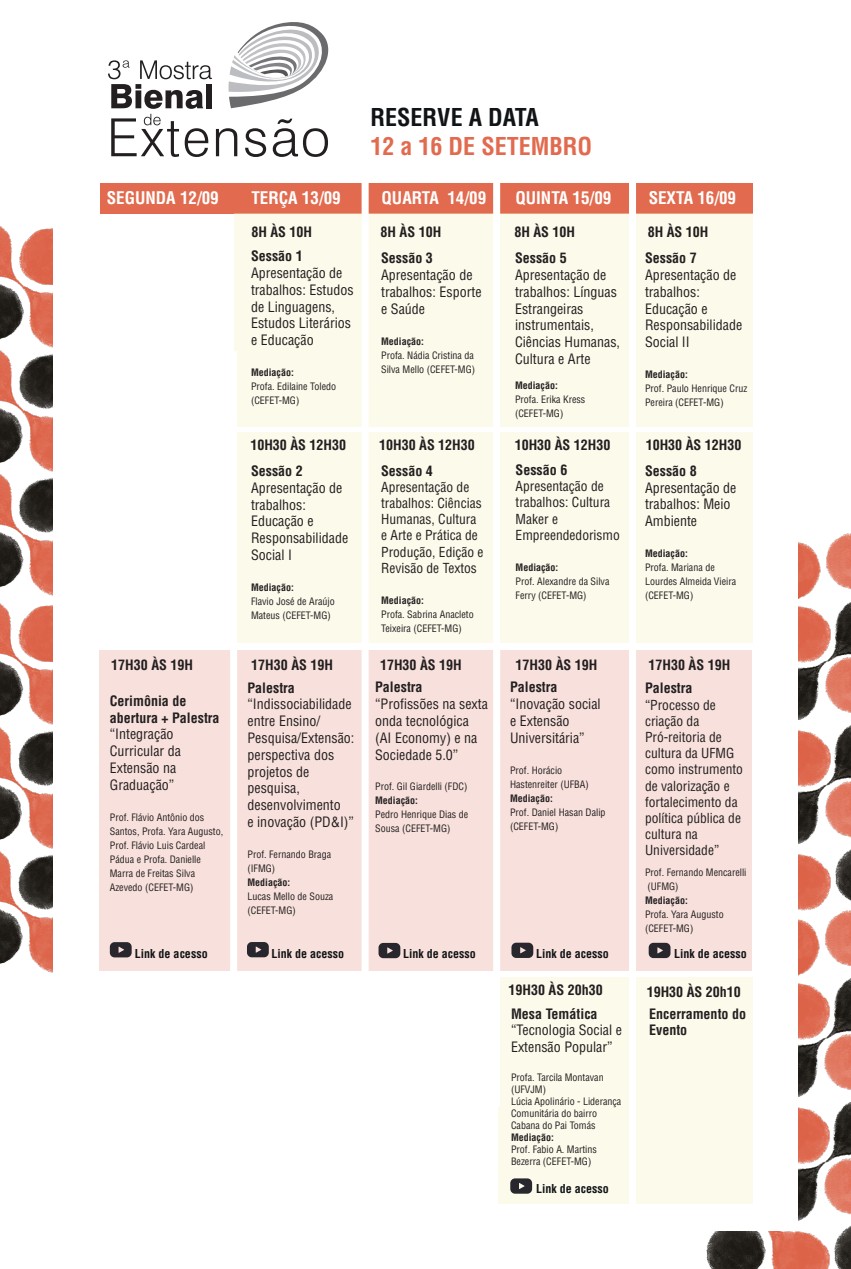
<style>
.page{position:relative;width:851px;height:1269px;background:#fff}
.page>*{position:absolute;margin:0;border:0;box-sizing:border-box;transform-origin:0 0}
.t1{font:700 condensed 24px "Helvetica LT Std";color:#e26b4f}
.t2{font:700 condensed 24px "Helvetica LT Std";color:#111416}
.t3{font:700 condensed 17px "Helvetica LT Std";color:#fff}
.t4{font:condensed 14px/16.8px "Helvetica LT Std";color:#231f20}
.t5{font:700 condensed 14px/16.8px "Helvetica LT Std";color:#231f20}
.t6{font:condensed 13.5px/16.2px "Helvetica LT Std";color:#231f20}
.t7{font:700 condensed 12px "Helvetica LT Std";color:#111416}
.t8{font:condensed 10px/14px "Helvetica LT Std";color:#231f20}
.t9{font:700 condensed 10px "Helvetica LT Std";color:#231f20}
</style>
<div class="page">
<img style="left:1px;top:624px;width:52px;height:349px">
<img style="left:1px;top:226px;width:52px;height:398px">
<img style="left:706px;top:938px;width:144px;height:330px">
<img style="left:798px;top:533px;width:52px;height:405px">
<div style="left:53px;top:166px;width:744px;height:1064px;background:#fff"></div>
<div style="left:99px;top:650px;width:653px;height:319px;background:#f8e1dc"></div>
<div style="left:100px;top:183px;width:652px;height:30px;background:#e26b4f"></div>
<div style="left:234px;top:213px;width:518px;height:213px;background:#fbfaeb"></div>
<div style="left:233px;top:432px;width:519px;height:210px;background:#fbfaeb"></div>
<div style="left:498px;top:977px;width:254px;height:226px;background:#fbfaeb"></div>
<svg style="left:108px;top:22px;width:221px;height:135px"></svg>
<div style="left:230px;top:351px;width:7px;height:767px;background:#fff"></div>
<div style="left:493px;top:179px;width:7px;height:927px;background:#fff"></div>
<div style="left:361px;top:170px;width:7px;height:927px;background:#fff"></div>
<div style="left:629px;top:158px;width:7px;height:1060px;background:#fff"></div>
<hr style="left:0;top:94px;width:1px;height:935px;background:#575a5b">
<hr style="left:850px;top:326px;width:1px;height:942px;background:#575a5b">
<hr style="left:632px;top:1268px;width:218px;height:1px;background:#575a5b">
<svg style="left:110px;top:942px;width:22px;height:15px"></svg>
<svg style="left:247px;top:942px;width:22px;height:15px"></svg>
<svg style="left:378px;top:942px;width:22px;height:16px"></svg>
<svg style="left:511px;top:942px;width:22px;height:15px"></svg>
<svg style="left:648px;top:942px;width:22px;height:15px"></svg>
<svg style="left:510px;top:1178px;width:22px;height:15px"></svg>
<h2 class="t3" style="left:107px;top:187px;width:113px">SEGUNDA 12/09</h2>
<h1 class="t2" style="left:370px;top:102px;width:170px">RESERVE A DATA</h1>
<h1 class="t1" style="left:370px;top:131px;width:223px">12 a 16 DE SETEMBRO</h1>
<h2 class="t3" style="left:251px;top:187px;width:91px">TERÇA 13/09</h2>
<h2 class="t3" style="left:381px;top:187px;width:106px">QUARTA 14/09</h2>
<h2 class="t3" style="left:515px;top:187px;width:97px">QUINTA 15/09</h2>
<h2 class="t3" style="left:648px;top:187px;width:89px">SEXTA 16/09</h2>
<h3 class="t5" style="left:251px;top:224px;width:62px">8H ÀS 10H</h3>
<h3 class="t5" style="left:380px;top:224px;width:62px">8H ÀS 10H</h3>
<h3 class="t5" style="left:514px;top:224px;width:62px">8H ÀS 10H</h3>
<h3 class="t5" style="left:647px;top:224px;width:62px">8H ÀS 10H</h3>
<h3 class="t5" style="left:251px;top:247px;width:53px">Sessão 1</h3>
<h3 class="t4" style="left:251px;top:264px;width:104px">Apresentação de trabalhos: Estudos de Linguagens,<br>Estudos Literários e Educação</h3>
<p class="t9" style="left:251px;top:366px;width:44px">Mediação:</p>
<p class="t8" style="left:251px;top:379px;width:87px">Profa. Edilaine Toledo (CEFET-MG)</p>
<h3 class="t5" style="left:381px;top:249px;width:53px">Sessão 3</h3>
<h3 class="t4" style="left:381px;top:266px;width:102px">Apresentação de trabalhos: Esporte e Saúde</h3>
<p class="t9" style="left:381px;top:334px;width:44px">Mediação:</p>
<p class="t8" style="left:381px;top:348px;width:95px">Profa. Nádia Cristina da<br>Silva Mello (CEFET-MG)</p>
<h3 class="t5" style="left:515px;top:249px;width:53px">Sessão 5</h3>
<h3 class="t4" style="left:515px;top:266px;width:106px">Apresentação de trabalhos: Línguas<br>Estrangeiras instrumentais,<br>Ciências Humanas,<br>Cultura e Arte</h3>
<p class="t9" style="left:515px;top:379px;width:44px">Mediação:</p>
<p class="t8" style="left:515px;top:392px;width:72px">Profa. Erika Kress (CEFET-MG)</p>
<h3 class="t5" style="left:645px;top:249px;width:53px">Sessão 7</h3>
<h3 class="t4" style="left:645px;top:266px;width:99px">Apresentação de trabalhos:<br>Educação e<br>Responsabilidade<br>Social II</h3>
<p class="t9" style="left:645px;top:368px;width:44px">Mediação:</p>
<p class="t8" style="left:645px;top:381px;width:104px">Prof. Paulo Henrique Cruz<br>Pereira (CEFET-MG)</p>
<h3 class="t5" style="left:250px;top:436px;width:97px">10H30 ÀS 12H30</h3>
<h3 class="t5" style="left:379px;top:436px;width:97px">10H30 ÀS 12H30</h3>
<h3 class="t5" style="left:514px;top:436px;width:97px">10H30 ÀS 12H30</h3>
<h3 class="t5" style="left:645px;top:436px;width:97px">10H30 ÀS 12H30</h3>
<h3 class="t5" style="left:251px;top:462px;width:53px">Sessão 2</h3>
<h3 class="t4" style="left:251px;top:479px;width:99px">Apresentação de trabalhos:<br>Educação e<br>Responsabilidade<br>Social I</h3>
<p class="t9" style="left:251px;top:580px;width:44px">Mediação:</p>
<p class="t8" style="left:251px;top:594px;width:85px">Flavio José de Araújo<br>Mateus (CEFET-MG)</p>
<h3 class="t5" style="left:381px;top:462px;width:53px">Sessão 4</h3>
<h3 class="t6" style="left:381px;top:478px;width:104px">Apresentação de trabalhos: Ciências<br>Humanas, Cultura e Arte e Prática de<br>Produção, Edição e<br>Revisão de Textos</h3>
<p class="t9" style="left:381px;top:593px;width:44px">Mediação:</p>
<p class="t8" style="left:381px;top:607px;width:94px">Profa. Sabrina Anacleto<br>Teixeira (CEFET-MG)</p>
<h3 class="t5" style="left:515px;top:461px;width:53px">Sessão 6</h3>
<h3 class="t6" style="left:515px;top:478px;width:106px">Apresentação de trabalhos: Cultura<br>Maker e<br>Empreendedorismo</h3>
<p class="t9" style="left:515px;top:560px;width:44px">Mediação:</p>
<p class="t8" style="left:515px;top:574px;width:95px">Prof. Alexandre da Silva<br>Ferry (CEFET-MG)</p>
<h3 class="t5" style="left:645px;top:462px;width:53px">Sessão 8</h3>
<h3 class="t4" style="left:645px;top:479px;width:93px">Apresentação de trabalhos: Meio<br>Ambiente</h3>
<p class="t9" style="left:645px;top:547px;width:44px">Mediação:</p>
<p class="t8" style="left:645px;top:560px;width:93px">Profa. Mariana de<br>Lourdes Almeida Vieira (CEFET-MG)</p>
<h3 class="t5" style="left:111px;top:656px;width:83px">17H30 ÀS 19H</h3>
<h3 class="t5" style="left:251px;top:656px;width:83px">17H30 ÀS 19H</h3>
<h3 class="t5" style="left:380px;top:656px;width:83px">17H30 ÀS 19H</h3>
<h3 class="t5" style="left:515px;top:656px;width:83px">17H30 ÀS 19H</h3>
<h3 class="t5" style="left:648px;top:656px;width:83px">17H30 ÀS 19H</h3>
<h3 class="t5" style="left:110px;top:692px;width:111px">Cerimônia de abertura + Palestra</h3>
<h3 class="t4" style="left:110px;top:725px;width:73px">“Integração<br>Curricular da<br>Extensão na<br>Graduação”</h3>
<p class="t8" style="left:110px;top:809px;width:115px">Prof. Flávio Antônio dos<br>Santos, Profa. Yara Augusto,<br>Prof. Flávio Luis Cardeal<br>Pádua e Profa. Danielle<br>Marra de Freitas Silva<br>Azevedo (CEFET-MG)</p>
<h3 class="t5" style="left:247px;top:679px;width:49px">Palestra</h3>
<h3 class="t4" style="left:247px;top:695px;width:108px">“Indissociabilidade entre Ensino/<br>Pesquisa/Extensão: perspectiva dos projetos de pesquisa, desenvolvimento<br>e inovação (PD&amp;I)”</h3>
<p class="t8" style="left:247px;top:847px;width:85px">Prof. Fernando Braga (IFMG)</p>
<p class="t9" style="left:247px;top:875px;width:44px">Mediação:</p>
<p class="t8" style="left:247px;top:889px;width:87px">Lucas Mello de Souza (CEFET-MG)</p>
<h3 class="t5" style="left:375px;top:678px;width:49px">Palestra</h3>
<h3 class="t4" style="left:375px;top:695px;width:114px">“Profissões na sexta onda tecnológica (AI Economy) e na<br>Sociedade 5.0”</h3>
<p class="t8" style="left:375px;top:779px;width:94px">Prof. Gil Giardelli (FDC)</p>
<p class="t9" style="left:375px;top:794px;width:44px">Mediação:</p>
<p class="t8" style="left:375px;top:807px;width:95px">Pedro Henrique Dias de<br>Sousa (CEFET-MG)</p>
<h3 class="t5" style="left:510px;top:678px;width:49px">Palestra</h3>
<h3 class="t4" style="left:510px;top:695px;width:92px">“Inovação social e Extensão<br>Universitária”</h3>
<p class="t8" style="left:510px;top:762px;width:80px">Prof. Horácio<br>Hastenreiter (UFBA)</p>
<p class="t9" style="left:510px;top:791px;width:44px">Mediação:</p>
<p class="t8" style="left:510px;top:804px;width:97px">Prof. Daniel Hasan Dalip (CEFET-MG)</p>
<h3 class="t5" style="left:645px;top:679px;width:49px">Palestra</h3>
<h3 class="t6" style="left:645px;top:696px;width:99px">“Processo de criação da<br>Pró-reitoria de cultura da UFMG como instrumento de valorização e fortalecimento da política pública de cultura na<br>Universidade”</h3>
<p class="t8" style="left:645px;top:865px;width:103px">Prof. Fernando Mencarelli (UFMG)</p>
<p class="t9" style="left:645px;top:894px;width:44px">Mediação:</p>
<p class="t8" style="left:645px;top:907px;width:80px">Profa. Yara Augusto (CEFET-MG)</p>
<p class="t7" style="left:135px;top:945px;width:74px">Link de acesso</p>
<p class="t7" style="left:271px;top:945px;width:74px">Link de acesso</p>
<p class="t7" style="left:403px;top:945px;width:74px">Link de acesso</p>
<p class="t7" style="left:536px;top:945px;width:74px">Link de acesso</p>
<p class="t7" style="left:674px;top:945px;width:74px">Link de acesso</p>
<h3 class="t5" style="left:508px;top:981px;width:96px">19H30 ÀS 20h30</h3>
<h3 class="t5" style="left:646px;top:980px;width:101px;line-height:22px">19H30 ÀS 20h10<br>Encerramento do</h3>
<h3 class="t5" style="left:649px;top:1021px;width:40px">Evento</h3>
<h3 class="t5" style="left:511px;top:1004px;width:88px">Mesa Temática</h3>
<h3 class="t4" style="left:511px;top:1021px;width:112px">“Tecnologia Social e<br>Extensão Popular”</h3>
<p class="t8" style="left:511px;top:1071px;width:112px;line-height:12px">Profa. Tarcila Montavan (UFVJM)<br>Lúcia Apolinário - Liderança<br>Comunitária do bairro<br>Cabana do Pai Tomás</p>
<p class="t9" style="left:511px;top:1130px;width:44px">Mediação:</p>
<p class="t8" style="left:511px;top:1143px;width:87px;line-height:12px">Prof. Fabio A. Martins<br>Bezerra (CEFET-MG)</p>
<p class="t7" style="left:536px;top:1180px;width:74px">Link de acesso</p>
</div>
